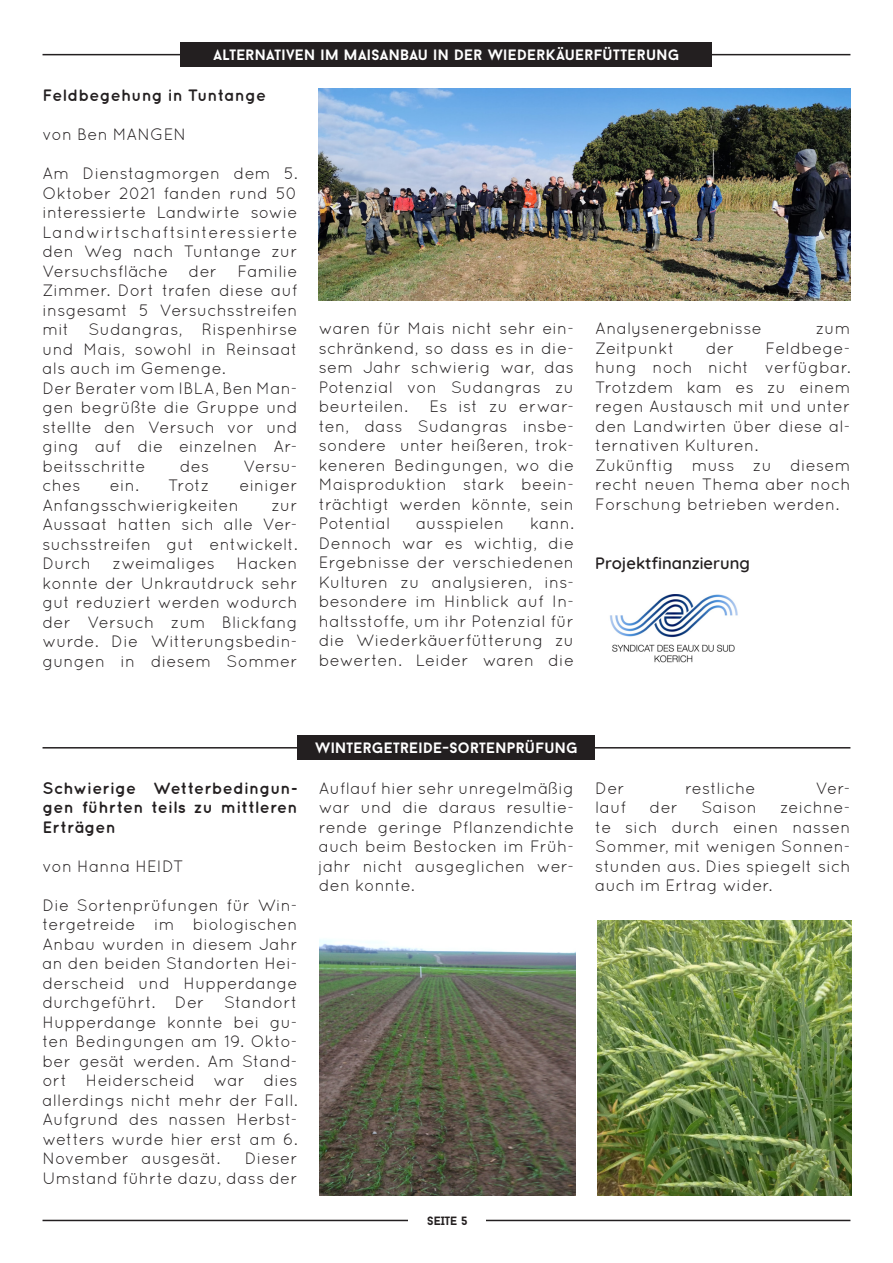
<style>
.page{position:relative;width:893px;height:1263px;background:#fff}
.page>*{position:absolute;margin:0;border:0;box-sizing:border-box;transform-origin:0 0}
.t1{font:16.5px/19.5px "Quicksand";letter-spacing:.01em;color:#231f20;text-align:justify}
.t2{font:700 16.5px/19.5px "Quicksand";letter-spacing:.01em;color:#231f20;text-align:justify}
.t3{font:300 16.5px "Quicksand";color:#231f20}
.Titel_schwarz_kescht{font:700 15px "Baron Neue";letter-spacing:.02em;color:#fff}
.Seitenzahl_Baron_Reg{font:700 12px "Baron Neue";color:#231f20}
</style>
<div class="page">
<hr style="left:43px;top:1220px;width:807px;height:1px;background:#231f20">
<div style="left:409px;top:1216px;width:77px;height:9px;background:#fff"></div>
<hr style="left:43px;top:747px;width:807px;height:1px;background:#231f20">
<div style="left:298px;top:736px;width:297px;height:24px;background:#231f20"></div>
<hr style="left:43px;top:54px;width:807px;height:1px;background:#231f20">
<div style="left:181px;top:43px;width:531px;height:24px;background:#231f20"></div>
<img style="left:319px;top:88px;width:531px;height:212px">
<img style="left:610px;top:595px;width:128px;height:68px">
<img style="left:320px;top:939px;width:255px;height:256px">
<img style="left:597px;top:920px;width:254px;height:275px">
<p class="Titel_schwarz_kescht" style="left:213px;top:45px;width:467px">ALTERNATIVEN IM MAISANBAU IN DER WIEDERKÄUERFÜTTERUNG</p>
<p class="t2" style="left:43px;top:85px;width:225px">Feldbegehung in Tuntange</p>
<p class="t1" style="left:43px;top:125px;width:145px">von Ben MANGEN</p>
<p class="t1" style="left:43px;top:164px;width:257px">Am Dienstagmorgen dem 5.<br>Oktober 2021 fanden rund 50 interessierte Landwirte sowie Landwirtschaftsinteressierte den Weg nach Tuntange zur Versuchsfläche der Familie Zimmer. Dort trafen diese auf insgesamt 5 Versuchsstreifen mit Sudangras, Rispenhirse und Mais, sowohl in Reinsaat als auch im Gemenge.</p>
<p class="t1" style="left:43px;top:378px;width:257px">Der Berater vom IBLA, Ben Man&shy;gen begrüßte die Gruppe und stellte den Versuch vor und ging auf die einzelnen Ar&shy;beitsschritte</p>
<p class="t1" style="left:319px;top:319px;width:257px">waren für Mais nicht sehr ein&shy;schränkend, so dass es in die&shy;sem Jahr schwierig war, das Potenzial von Sudangras zu beurteilen.</p>
<p class="t1" style="left:595px;top:319px;width:168px">Analysenergebnisse</p>
<p class="t1" style="left:816px;top:319px;width:36px">zum</p>
<p class="t1" style="left:595px;top:338px;width:81px">Zeitpunkt</p>
<p class="t1" style="left:706px;top:338px;width:30px">der</p>
<p class="t1" style="left:595px;top:338px;width:257px;text-indent:170px">Feldbege&shy;hung noch nicht verfügbar.<br>Trotzdem kam es zu einem regen Austausch mit und unter den Landwirten über diese al&shy;ternativen Kulturen.</p>
<p class="t1" style="left:595px;top:455px;width:257px">Zukünftig muss zu diesem recht neuen Thema aber noch Forschung betrieben werden.</p>
<p class="t1" style="left:319px;top:397px;width:257px;text-indent:111px">Es ist zu erwar&shy;ten, dass Sudangras insbe&shy;sondere unter heißeren, troc&shy;keneren Bedingungen, wo die Maisproduktion stark beein&shy;trächtigt werden könnte, sein Potential</p>
<p class="t1" style="left:180px;top:456px;width:31px">des</p>
<p class="t1" style="left:244px;top:456px;width:55px">Versu-</p>
<p class="t1" style="left:43px;top:476px;width:39px">ches</p>
<p class="t1" style="left:110px;top:476px;width:31px">ein.</p>
<p class="t1" style="left:168px;top:476px;width:44px">Trotz</p>
<p class="t1" style="left:239px;top:476px;width:60px">einiger</p>
<p class="t1" style="left:43px;top:495px;width:198px">Anfangsschwierigkeiten</p>
<p class="t1" style="left:43px;top:495px;width:257px;text-indent:229px">zur Aussaat hatten sich alle Ver&shy;suchsstreifen gut entwickelt.<br>Durch</p>
<p class="t1" style="left:319px;top:514px;width:257px;text-indent:211px">kann.<br>Dennoch war es wichtig, die Ergebnisse der verschiedenen Kulturen zu analysieren, ins&shy;besondere im Hinblick auf In&shy;haltsstoffe, um ihr Potenzial für die Wiederkäuerfütterung zu bewerten. Leider waren die</p>
<p class="t1" style="left:416px;top:514px;width:90px">ausspielen</p>
<p class="t3" style="left:595px;top:550px;width:156px">Projektfinanzierung</p>
<p class="t1" style="left:43px;top:554px;width:257px;text-indent:194px">Hacken konnte der Unkrautdruck sehr gut reduziert werden wodurch der Versuch zum Blickfang wurde. Die Witterungsbedin&shy;gungen in diesem Sommer</p>
<p class="t1" style="left:113px;top:554px;width:104px">zweimaliges</p>
<p class="t2" style="left:43px;top:778px;width:257px">Schwierige Wetterbedingun&shy;gen führten teils zu mittleren Erträgen</p>
<p class="t1" style="left:43px;top:856px;width:143px">von Hanna HEIDT</p>
<p class="t1" style="left:43px;top:895px;width:257px">Die Sortenprüfungen für Win&shy;tergetreide im biologischen Anbau wurden in diesem Jahr an den beiden Standorten Hei&shy;derscheid und Hupperdange durchgeführt. Der Standort Hupperdange konnte bei gu&shy;ten Bedingungen am 19. Okto&shy;ber gesät werden. Am Stand&shy;ort Heiderscheid war dies allerdings nicht mehr der Fall.<br>Aufgrund des nassen Herbst&shy;wetters wurde hier erst am 6.<br>November ausgesät.</p>
<p class="t1" style="left:43px;top:1149px;width:257px;text-align:right">Dieser<br>Umstand führte dazu, dass der</p>
<p class="Titel_schwarz_kescht" style="left:315px;top:739px;width:264px">WINTERGETREIDE-SORTENPRÜFUNG</p>
<p class="t1" style="left:319px;top:778px;width:257px">Auflauf hier sehr unregelmäßig war und die daraus resultie&shy;rende geringe Pflanzendichte auch beim Bestocken im Früh&shy;jahr nicht ausgeglichen wer&shy;den konnte.</p>
<p class="Seitenzahl_Baron_Reg" style="left:427px;top:1213px;width:42px">SEITE 5</p>
<p class="t1" style="left:595px;top:778px;width:31px">Der</p>
<p class="t1" style="left:685px;top:778px;width:72px">restliche</p>
<p class="t1" style="left:816px;top:778px;width:36px">Ver-</p>
<p class="t1" style="left:595px;top:798px;width:33px">lauf</p>
<p class="t1" style="left:650px;top:798px;width:30px">der</p>
<p class="t1" style="left:701px;top:798px;width:57px">Saison</p>
<p class="t1" style="left:595px;top:798px;width:257px;text-indent:185px">zeichne&shy;te sich durch einen nassen Sommer, mit wenigen Sonnen&shy;stunden aus. Dies spiegelt sich auch im Ertrag wider.</p>
</div>
